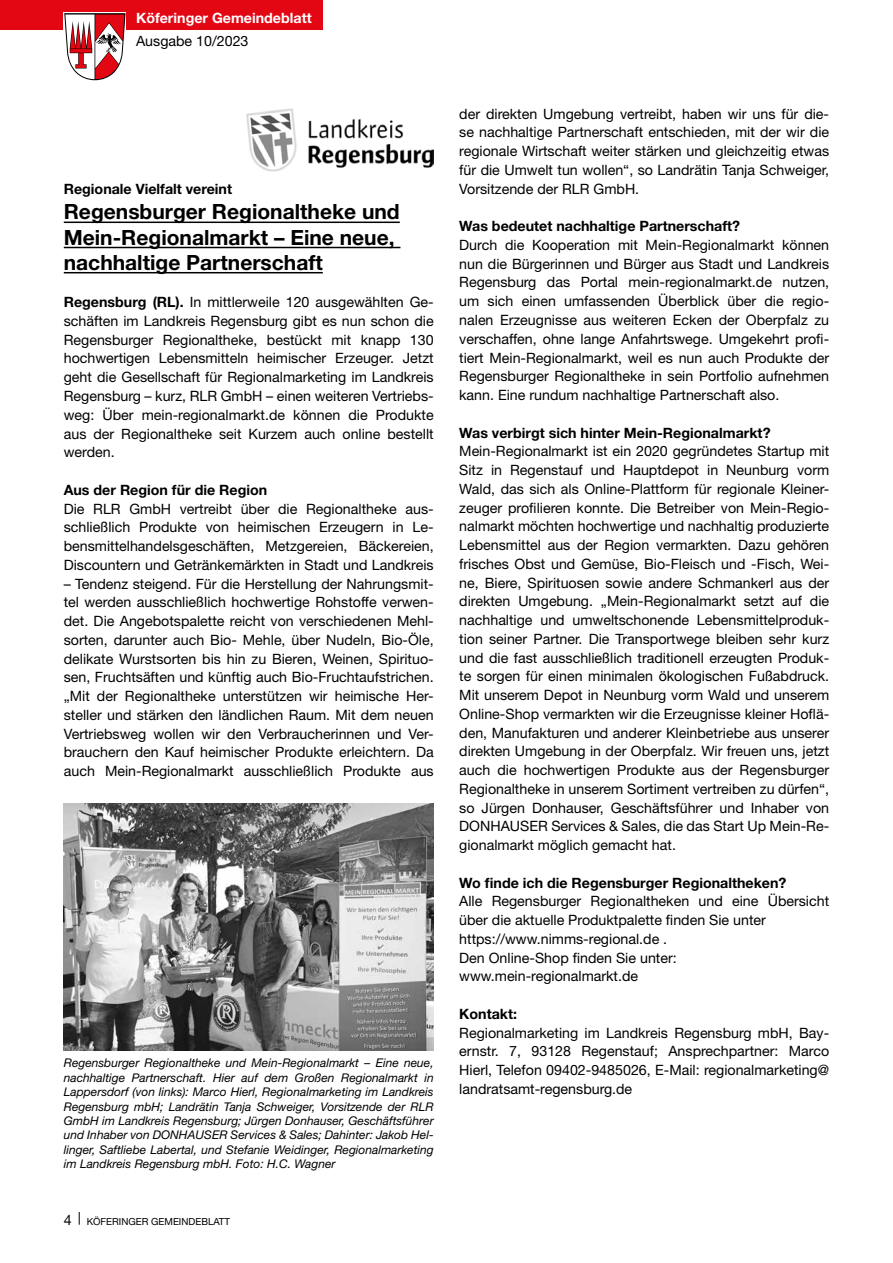
<style>
.page{position:relative;width:893px;height:1263px;background:#fff}
.page>*{position:absolute;margin:0;border:0;box-sizing:border-box;transform-origin:0 0}
.t1{font:700 21px/25.2px "Helvetica Neue LT Std";color:#000}
.t2{font:14.25px/18.8px "Helvetica Neue LT Std";color:#000;text-align:justify}
.t3{font:700 14.25px "Helvetica Neue LT Std";color:#000}
.t4{font:700 14.25px "Helvetica Neue LT Std";color:#fff}
.t5{font:italic 12px/14.4px "Helvetica Neue LT Std";color:#000;text-align:justify}
.t6{font:9.75px "Helvetica Neue LT Std";color:#000}
.s1{font-weight:700}
.s2{font-size:14.25px}
</style>
<div class="page">
<div style="left:0;top:0;width:323px;height:30px;background:#e30613"></div>
<svg style="left:64px;top:13px;width:62px;height:67px"></svg>
<svg style="left:79px;top:1212px;width:1px;height:13px"></svg>
<img style="left:246px;top:108px;width:188px;height:64px">
<hr style="left:64px;top:222px;width:336px;height:1px;background:#000">
<hr style="left:64px;top:247px;width:336px;height:1px;background:#000">
<hr style="left:64px;top:272px;width:259px;height:1px;background:#000">
<img style="left:64px;top:803px;width:370px;height:247px">
<p class="t4" style="left:136px;top:9px;width:177px">Köferinger Gemeindeblatt</p>
<p class="t2" style="left:136px;top:31px;width:114px">Ausgabe 10/2023</p>
<p class="t3" style="left:64px;top:180px;width:170px">Regionale Vielfalt vereint</p>
<h1 class="t1" style="left:64px;top:199px;width:337px">Regensburger Regionaltheke und<br>Mein-Regionalmarkt – Eine neue, nachhaltige Partnerschaft</h1>
<p class="t2" style="left:64px;top:293px;width:371px"><span class="s1">Regensburg (RL).</span> In mittlerweile 120 ausgewählten Ge&shy;schäften im Landkreis Regensburg gibt es nun schon die Regensburger Regionaltheke, bestückt mit knapp 130 hochwertigen Lebensmitteln heimischer Erzeuger. Jetzt geht die Gesellschaft für Regionalmarketing im Landkreis Regensburg – kurz, RLR GmbH – einen weiteren Vertriebs&shy;weg: Über mein-regionalmarkt.de können die Produkte aus der Regionaltheke seit Kurzem auch online bestellt werden.</p>
<p class="t3" style="left:64px;top:481px;width:205px">Aus der Region für die Region</p>
<p class="t2" style="left:64px;top:499px;width:371px">Die RLR GmbH vertreibt über die Regionaltheke aus&shy;schließlich Produkte von heimischen Erzeugern in Le&shy;bensmittelhandelsgeschäften, Metzgereien, Bäckereien, Discountern und Getränkemärkten in Stadt und Landkreis</p>
<p class="t2" style="left:64px;top:574px;width:371px">– Tendenz steigend. Für die Herstellung der Nahrungsmit&shy;tel werden ausschließlich hochwertige Rohstoffe verwen&shy;det. Die Angebotspalette reicht von verschiedenen Mehl&shy;sorten, darunter auch Bio- Mehle, über Nudeln, Bio-Öle, delikate Wurstsorten bis hin zu Bieren, Weinen, Spirituo&shy;sen, Fruchtsäften und künftig auch Bio-Fruchtaufstrichen. „Mit der Regionaltheke unterstützen wir heimische Her&shy;steller und stärken den ländlichen Raum. Mit dem neuen Vertriebsweg wollen wir den Verbraucherinnen und Ver&shy;brauchern den Kauf heimischer Produkte erleichtern. Da auch Mein-Regionalmarkt ausschließlich Produkte aus</p>
<p class="t5" style="left:64px;top:1056px;width:371px">Regensburger Regionaltheke und Mein-Regionalmarkt – Eine neue, nachhaltige Partnerschaft. Hier auf dem Großen Regionalmarkt in Lappersdorf (von links): Marco Hierl, Regionalmarketing im Landkreis Regensburg mbH; Landrätin Tanja Schweiger, Vorsitzende der RLR GmbH im Landkreis Regensburg; Jürgen Donhauser, Geschäftsführer und Inhaber von DONHAUSER Services &amp; Sales; Dahinter: Jakob Hel&shy;linger, Saftliebe Labertal, und Stefanie Weidinger, Regionalmarketing im Landkreis Regensburg mbH. Foto: H.C. Wagner</p>
<p class="t6" style="left:64px;top:1215px;width:168px"><span class="s2">4</span> KÖFERINGER GEMEINDEBLATT</p>
<p class="t2" style="left:459px;top:104px;width:371px">der direkten Umgebung vertreibt, haben wir uns für die&shy;se nachhaltige Partnerschaft entschieden, mit der wir die regionale Wirtschaft weiter stärken und gleichzeitig etwas für die Umwelt tun wollen“, so Landrätin Tanja Schweiger, Vorsitzende der RLR GmbH.</p>
<p class="t3" style="left:459px;top:217px;width:282px">Was bedeutet nachhaltige Partnerschaft?</p>
<p class="t2" style="left:459px;top:235px;width:371px">Durch die Kooperation mit Mein-Regionalmarkt können nun die Bürgerinnen und Bürger aus Stadt und Landkreis Regensburg das Portal mein-regionalmarkt.de nutzen, um sich einen umfassenden Überblick über die regio&shy;nalen Erzeugnisse aus weiteren Ecken der Oberpfalz zu verschaffen, ohne lange Anfahrtswege. Umgekehrt profi&shy;tiert Mein-Regionalmarkt, weil es nun auch Produkte der Regensburger Regionaltheke in sein Portfolio aufnehmen kann. Eine rundum nachhaltige Partnerschaft also.</p>
<p class="t3" style="left:459px;top:424px;width:313px">Was verbirgt sich hinter Mein-Regionalmarkt?</p>
<p class="t2" style="left:459px;top:442px;width:371px">Mein-Regionalmarkt ist ein 2020 gegründetes Startup mit Sitz in Regenstauf und Hauptdepot in Neunburg vorm Wald, das sich als Online-Plattform für regionale Kleiner&shy;zeuger profilieren konnte. Die Betreiber von Mein-Regio&shy;nalmarkt möchten hochwertige und nachhaltig produzierte Lebensmittel aus der Region vermarkten. Dazu gehören frisches Obst und Gemüse, Bio-Fleisch und -Fisch, Wei&shy;ne, Biere, Spirituosen sowie andere Schmankerl aus der direkten Umgebung. „Mein-Regionalmarkt setzt auf die nachhaltige und umweltschonende Lebensmittelproduk&shy;tion seiner Partner. Die Transportwege bleiben sehr kurz und die fast ausschließlich traditionell erzeugten Produk&shy;te sorgen für einen minimalen ökologischen Fußabdruck.<br>Mit unserem Depot in Neunburg vorm Wald und unserem Online-Shop vermarkten wir die Erzeugnisse kleiner Hoflä&shy;den, Manufakturen und anderer Kleinbetriebe aus unserer direkten Umgebung in der Oberpfalz. Wir freuen uns, jetzt auch die hochwertigen Produkte aus der Regensburger Regionaltheke in unserem Sortiment vertreiben zu dürfen“, so Jürgen Donhauser, Geschäftsführer und Inhaber von DONHAUSER Services &amp; Sales, die das Start Up Mein-Re&shy;gionalmarkt möglich gemacht hat.</p>
<p class="t3" style="left:459px;top:874px;width:329px">Wo finde ich die Regensburger Regionaltheken?</p>
<p class="t2" style="left:459px;top:892px;width:371px;text-align:left">Alle Regensburger Regionaltheken und eine Übersicht über die aktuelle Produktpalette finden Sie unter https://www.nimms-regional.de .<br>Den Online-Shop finden Sie unter: www.mein-regionalmarkt.de</p>
<p class="t3" style="left:459px;top:1005px;width:59px">Kontakt:</p>
<p class="t2" style="left:459px;top:1023px;width:371px">Regionalmarketing im Landkreis Regensburg mbH, Bay&shy;ernstr. 7, 93128 Regenstauf; Ansprechpartner: Marco Hierl, Telefon 09402-9485026, E-Mail: regionalmarketing@ landratsamt-regensburg.de</p>
</div>
